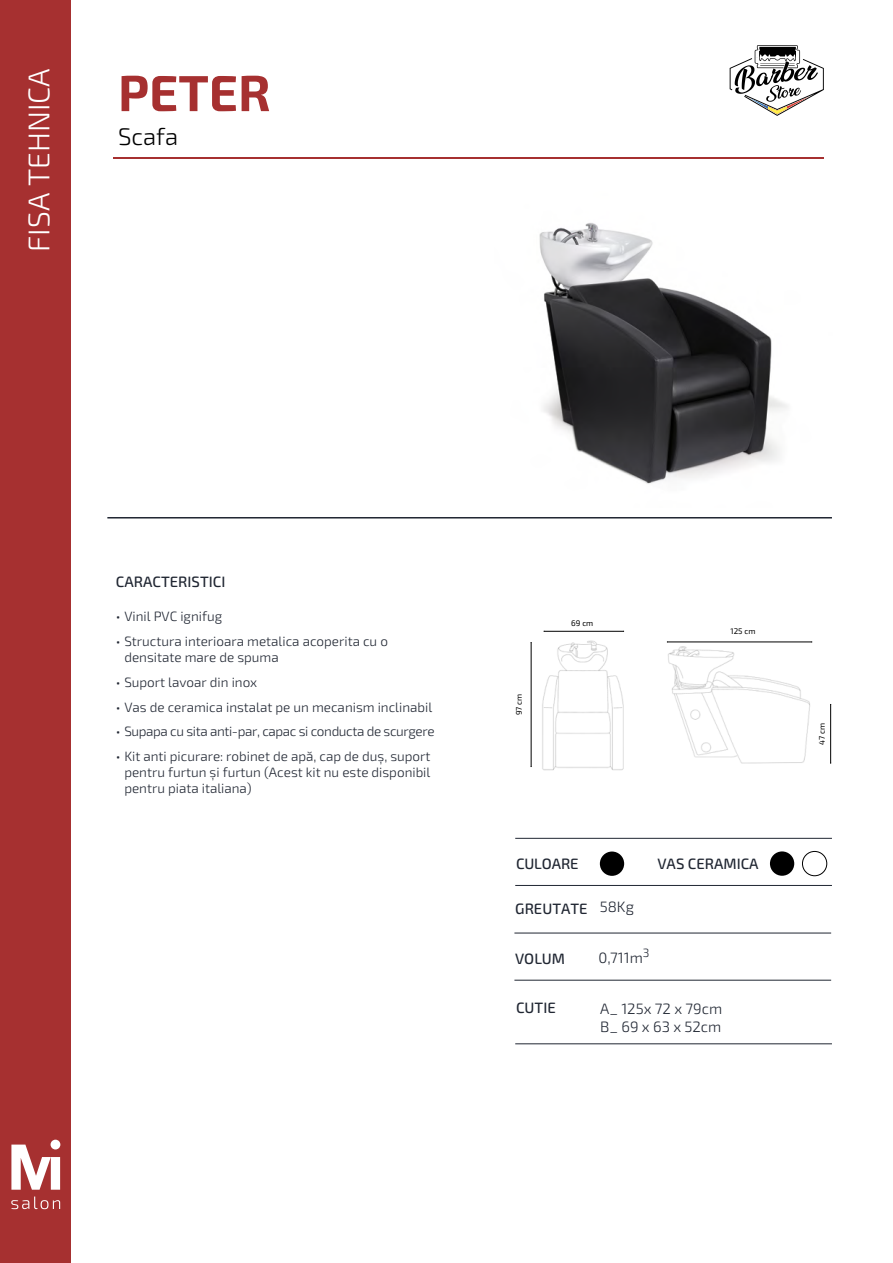
<style>
.page{position:relative;width:893px;height:1263px;background:#fff}
.page>*{position:absolute;margin:0;border:0;box-sizing:border-box;transform-origin:0 0}
.t1{font:700 50.7px "Exo 2";color:#a63030}
.t2{font:300 30px "Exo 2";color:#fff}
.t3{font:300 24px "Exo 2";color:#000}
.t4{font:500 15px "Exo 2";color:#202632}
.t5{font:300 15px/18px "Exo 2";color:#202632}
.t6{font:300 13.5px/16.2px "Exo 2";color:#202632}
.t7{font:300 13.5px "Exo 2";letter-spacing:-.025em;color:#202632}
.t8{font:8.1px "Exo 2";color:#000}
</style>
<div class="page">
<hr style="left:107px;top:517px;width:725px;height:1px;background:#202632">
<hr style="left:515px;top:838px;width:317px;height:1px;background:#202632">
<hr style="left:514px;top:980px;width:317px;height:1px;background:#202632">
<hr style="left:515px;top:1043px;width:317px;height:1px;background:#202632">
<hr style="left:514px;top:933px;width:317px;height:1px;background:#202632">
<hr style="left:515px;top:885px;width:317px;height:1px;background:#202632">
<div style="left:600px;top:851px;width:24px;height:25px;background:#000;border-radius:50%"></div>
<div style="left:770px;top:851px;width:24px;height:25px;background:#000;border-radius:50%"></div>
<div style="left:802px;top:851px;width:25px;height:25px;border:1px solid #000;border-radius:50%"></div>
<img style="left:539px;top:223px;width:249px;height:261px">
<img style="left:530px;top:640px;width:94px;height:131px">
<img style="left:666px;top:641px;width:147px;height:123px">
<hr style="left:667px;top:642px;width:145px;height:1px;background:#000">
<hr style="left:544px;top:631px;width:80px;height:1px;background:#000">
<hr style="left:531px;top:642px;width:1px;height:124px;background:#000">
<hr style="left:830px;top:704px;width:1px;height:59px;background:#000">
<hr style="left:114px;top:157px;width:710px;height:1px;background:#a63030">
<svg style="left:730px;top:45px;width:94px;height:71px"></svg>
<div style="left:0;top:0;width:71px;height:1263px;background:#a63030"></div>
<svg style="left:11px;top:1144px;width:49px;height:46px"></svg>
<div style="left:50px;top:1139px;width:10px;height:10px;background:#fff;border-radius:50%"></div>
<svg style="left:11px;top:1196px;width:49px;height:13px"></svg>
<h2 class="t2" style="left:22px;top:252px;width:185px;rotate:-90deg">FISA TEHNICA</h2>
<h1 class="t1" style="left:118px;top:63px;width:154px">PETER</h1>
<h3 class="t3" style="left:118px;top:122px;width:62px">Scafa</h3>
<p class="t4" style="left:116px;top:573px;width:111px">CARACTERISTICI</p>
<p class="t6" style="left:116px;top:609px;width:108px">• Vinil PVC ignifug</p>
<p class="t6" style="left:124px;top:633px;width:265px;text-indent:-9px">• Structura interioara metalica acoperita cu o densitate mare de spuma</p>
<p class="t6" style="left:116px;top:674px;width:143px">• Suport lavoar din inox</p>
<p class="t6" style="left:116px;top:699px;width:318px">• Vas de ceramica instalat pe un mecanism inclinabil</p>
<p class="t7" style="left:116px;top:724px;width:320px">• Supapa cu sita anti-par, capac si conducta de scurgere</p>
<p class="t6" style="left:124px;top:748px;width:308px;text-align:justify;text-indent:-9px">• Kit anti picurare: robinet de apă, cap de duș, suport pentru furtun și furtun (Acest kit nu este disponibil pentru piata italiana)</p>
<p class="t8" style="left:513px;top:715px;width:23px;rotate:-90deg">97 cm</p>
<p class="t8" style="left:571px;top:617px;width:24px">69 cm</p>
<p class="t8" style="left:730px;top:625px;width:26px">125 cm</p>
<p class="t4" style="left:516px;top:855px;width:64px">CULOARE</p>
<p class="t4" style="left:515px;top:899px;width:74px">GREUTATE</p>
<p class="t4" style="left:515px;top:950px;width:51px">VOLUM</p>
<p class="t4" style="left:516px;top:998px;width:41px">CUTIE</p>
<p class="t4" style="left:657px;top:855px;width:103px">VAS CERAMICA</p>
<p class="t5" style="left:600px;top:898px;width:36px">58Kg</p>
<p class="t5" style="left:599px;top:949px;width:52px">0,711m<sup>3</sup></p>
<p class="t5" style="left:600px;top:1000px;width:124px">A_ 125x 72 x 79cm<br>B_ 69 x 63 x 52cm</p>
<p class="t8" style="left:816px;top:745px;width:23px;rotate:-90deg">47 cm</p>
</div>
